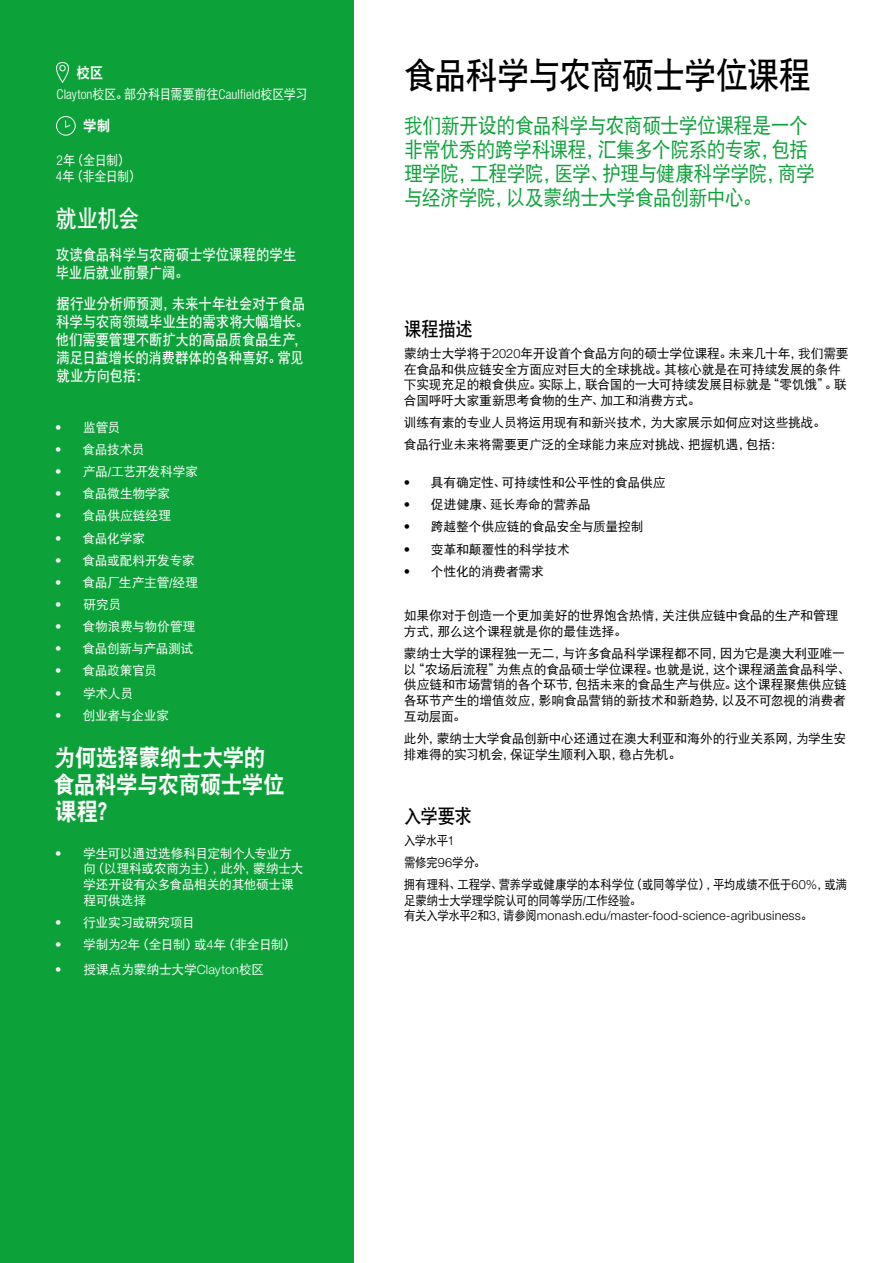
<style>
.page{position:relative;width:893px;height:1263px;background:#fff}
.page>*{position:absolute;margin:0;border:0;box-sizing:border-box;transform-origin:0 0}
.t1{font:36px "DFP Hei W7";letter-spacing:-.03em;color:#000;scale:.9 1}
.t2{font:24px/27px "DFP Hei W9";letter-spacing:-.025em;color:#fff;scale:.9 1}
.t3{font:24px "DFP Hei W7";color:#fff;scale:.9 1}
.t4{font:21px/24px "DFP Hei W5";letter-spacing:-.035em;color:#0da239;scale:.9 1}
.t5{font:19.5px "DFP Hei W7";letter-spacing:-.03em;color:#000;scale:.9 1}
.t6{font:15px/18px "DFP Hei W7";letter-spacing:-.01em;color:#fff;scale:.9 1}
.t7{font:15px "DFP Hei W9";color:#fff;scale:.9 1}
.t8{font:300 condensed 13.5px "Helvetica Neue LT Pro";letter-spacing:.005em;color:#fff}
.t9{font:13.5px/16.5px "DFP Hei W5";letter-spacing:-.06em;color:#fff;scale:.9 1}
.t10{font:12.75px/15.8px "DFP Hei W5";letter-spacing:-.015em;color:#000}
.t11{font:12.75px/15.8px "DFP Hei W5";letter-spacing:-.02em;color:#fff}
.t12{font:12.75px/22.2px "DFP Hei W5";letter-spacing:-.015em;color:#000;scale:.9 1}
.t13{font:300 12.75px "Helvetica Neue LT Pro";letter-spacing:.015em;color:#000}
.t14{font:12.75px "DFP Hei W5";letter-spacing:-.055em;color:#fff}
.t15{font:12.75px "DFP Hei W5";letter-spacing:-.04em;color:#fff}
.s1{font-family:"DFP Hei W5";font-weight:400;font-stretch:normal}
.s2{font-family:"Helvetica Neue LT Pro";font-weight:300;font-stretch:condensed}
.s3{font-family:"Helvetica Neue LT Pro";font-weight:300}
.s4{font-family:"DFP Hei W5";font-weight:400}
</style>
<div class="page">
<div style="left:0;top:0;width:354px;height:1263px;background:#0da239"></div>
<svg style="left:56px;top:62px;width:13px;height:21px"></svg>
<div style="left:59px;top:65px;width:7px;height:6px;border:1px solid #fff;border-radius:50%"></div>
<div style="left:56px;top:116px;width:20px;height:20px;border:1px solid #fff;border-radius:50%"></div>
<svg style="left:65px;top:120px;width:6px;height:8px"></svg>
<p class="t7" style="left:77px;top:65px;width:32px">校区</p>
<p class="t8" style="left:57px;top:87px;width:252px">Clayton<span class="s1">校区。部分科目需要前往</span>Caulfield<span class="s1">校区学习</span></p>
<p class="t7" style="left:83px;top:118px;width:31px">学制</p>
<p class="t9" style="left:56px;top:152px;width:96px"><span class="s2">2</span>年（全日制）<br><span class="s2">4</span>年（非全日制）</p>
<h2 class="t3" style="left:55px;top:206px;width:95px">就业机会</h2>
<p class="t6" style="left:56px;top:246px;width:269px">攻读食品科学与农商硕士学位课程的学生毕业后就业前景广阔。</p>
<p class="t6" style="left:56px;top:294px;width:283px">据行业分析师预测，未来十年社会对于食品科学与农商领域毕业生的需求将大幅增长。他们需要管理不断扩大的高品质食品生产，满足日益增长的消费群体的各种喜好。常见就业方向包括：</p>
<p class="t11" style="left:55px;top:419px;width:67px"><span class="s3">•</span> 监管员</p>
<p class="t11" style="left:55px;top:441px;width:91px"><span class="s3">•</span> 食品技术员</p>
<p class="t11" style="left:55px;top:463px;width:145px"><span class="s3">•</span> 产品/工艺开发科学家</p>
<p class="t11" style="left:55px;top:486px;width:117px"><span class="s3">•</span> 食品微生物学家</p>
<p class="t11" style="left:55px;top:508px;width:118px"><span class="s3">•</span> 食品供应链经理</p>
<p class="t11" style="left:55px;top:530px;width:92px"><span class="s3">•</span> 食品化学家</p>
<p class="t11" style="left:55px;top:552px;width:141px"><span class="s3">•</span> 食品或配料开发专家</p>
<p class="t11" style="left:55px;top:574px;width:145px"><span class="s3">•</span> 食品厂生产主管/经理</p>
<p class="t11" style="left:55px;top:596px;width:68px"><span class="s3">•</span> 研究员</p>
<p class="t11" style="left:55px;top:618px;width:142px"><span class="s3">•</span> 食物浪费与物价管理</p>
<p class="t15" style="left:55px;top:642px;width:140px"><span class="s3">•</span> 食品创新与产品测试</p>
<p class="t11" style="left:55px;top:663px;width:103px"><span class="s3">•</span> 食品政策官员</p>
<p class="t11" style="left:55px;top:685px;width:80px"><span class="s3">•</span> 学术人员</p>
<p class="t11" style="left:55px;top:707px;width:116px"><span class="s3">•</span> 创业者与企业家</p>
<h2 class="t2" style="left:54px;top:743px;width:258px">为何选择蒙纳士大学的食品科学与农商硕士学位课程？</h2>
<p class="t11" style="left:83px;top:845px;width:222px;text-indent:-28px"><span class="s3">•</span> 学生可以通过选修科目定制个人专业方向（以理科或农商为主），此外，蒙纳士大学还开设有众多食品相关的其他硕士课程可供选择</p>
<p class="t11" style="left:55px;top:914px;width:141px"><span class="s3">•</span> 行业实习或研究项目</p>
<p class="t14" style="left:55px;top:938px;width:242px"><span class="s3">•</span> 学制为<span class="s3">2</span>年（全日制）或<span class="s3">4</span>年（非全日制）</p>
<p class="t11" style="left:55px;top:961px;width:211px"><span class="s3">•</span> 授课点为蒙纳士大学<span class="s3">Clayton</span>校区</p>
<h1 class="t1" style="left:404px;top:55px;width:454px">食品科学与农商硕士学位课程</h1>
<h3 class="t4" style="left:404px;top:113px;width:458px">我们新开设的食品科学与农商硕士学位课程是一个非常优秀的跨学科课程，汇集多个院系的专家，包括理学院，工程学院，医学、护理与健康科学学院，商学与经济学院，以及蒙纳士大学食品创新中心。</h3>
<h3 class="t5" style="left:404px;top:318px;width:78px">课程描述</h3>
<p class="t10" style="left:404px;top:345px;width:446px">蒙纳士大学将于<span class="s3">2020</span>年开设首个食品方向的硕士学位课程。未来几十年，我们需要在食品和供应链安全方面应对巨大的全球挑战。其核心就是在可持续发展的条件下实现充足的粮食供应。实际上，联合国的一大可持续发展目标就是“零饥饿”。联合国呼吁大家重新思考食物的生产、加工和消费方式。</p>
<p class="t10" style="left:404px;top:411px;width:423px;line-height:22.2px">训练有素的专业人员将运用现有和新兴技术，为大家展示如何应对这些挑战。食品行业未来将需要更广泛的全球能力来应对挑战、把握机遇，包括：</p>
<p class="t10" style="left:404px;top:474px;width:263px"><span class="s3">•</span> 具有确定性、可持续性和公平性的食品供应</p>
<p class="t10" style="left:404px;top:497px;width:188px"><span class="s3">•</span> 促进健康、延长寿命的营养品</p>
<p class="t10" style="left:404px;top:519px;width:241px"><span class="s3">•</span> 跨越整个供应链的食品安全与质量控制</p>
<p class="t10" style="left:404px;top:541px;width:167px"><span class="s3">•</span> 变革和颠覆性的科学技术</p>
<p class="t10" style="left:404px;top:563px;width:141px"><span class="s3">•</span> 个性化的消费者需求</p>
<p class="t10" style="left:404px;top:607px;width:436px">如果你对于创造一个更加美好的世界饱含热情，关注供应链中食品的生产和管理方式，那么这个课程就是你的最佳选择。</p>
<p class="t10" style="left:404px;top:645px;width:448px">蒙纳士大学的课程独一无二，与许多食品科学课程都不同，因为它是澳大利亚唯一以“农场后流程”为焦点的食品硕士学位课程。也就是说，这个课程涵盖食品科学、供应链和市场营销的各个环节，包括未来的食品生产与供应。这个课程聚焦供应链各环节产生的增值效应，影响食品营销的新技术和新趋势，以及不可忽视的消费者互动层面。</p>
<p class="t10" style="left:404px;top:730px;width:444px">此外，蒙纳士大学食品创新中心还通过在澳大利亚和海外的行业关系网，为学生安排难得的实习机会，保证学生顺利入职，稳占先机。</p>
<h3 class="t5" style="left:404px;top:805px;width:77px">入学要求</h3>
<p class="t12" style="left:404px;top:829px;width:494px">入学水平<span class="s3">1<br></span>需修完<span class="s3">96</span>学分。<br>拥有理科、工程学、营养学或健康学的本科学位（或同等学位），平均成绩不低于<span class="s3">60%</span>，或满</p>
<p class="t12" style="left:404px;top:889px;width:265px">足蒙纳士大学理学院认可的同等学历/工作经验。</p>
<p class="t13" style="left:404px;top:908px;width:410px"><span class="s4">有关入学水平</span>2<span class="s4">和</span>3<span class="s4">，请参阅</span>monash.edu/master-food-science-agribusiness<span class="s4">。</span></p>
</div>
